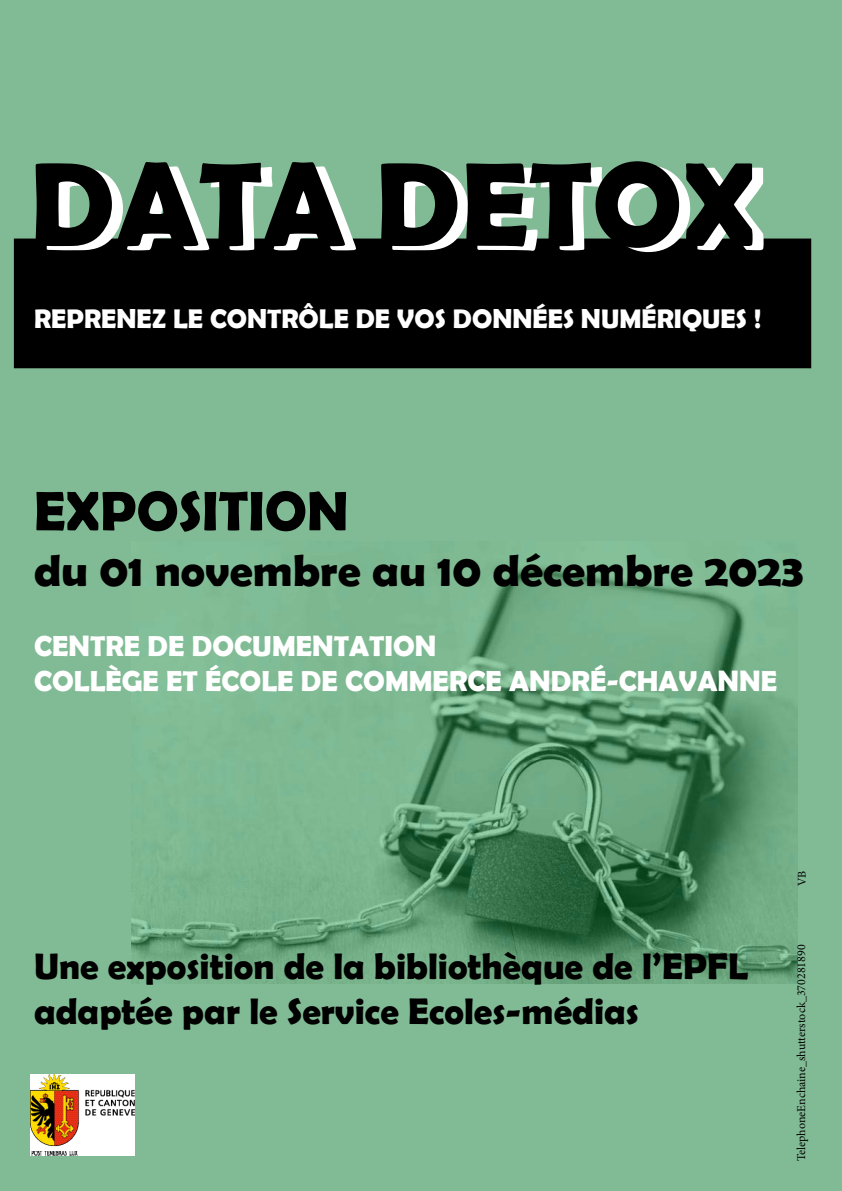
<style>
.page{position:relative;width:842px;height:1191px;background:#81bb95}
.page>*{position:absolute;margin:0;border:0;box-sizing:border-box;transform-origin:0 0}
.t1{font:700 120px "Berlin Sans FB Demi";color:#fff}
.t2{font:700 56px "Berlin Sans FB Demi";color:#000}
.t3{font:700 44.6px "Berlin Sans FB Demi";color:#000}
.t4{font:700 37px/44.4px "Berlin Sans FB Demi";color:#000}
.t5{font:700 29px/34.8px "Berlin Sans FB Demi";color:#fff}
.t6{font:700 27px "Berlin Sans FB Demi";color:#fff}
.t7{font:12px "Minion Pro";letter-spacing:-.005em;color:#000}
</style>
<div class="page">
<div style="left:14px;top:239px;width:797px;height:129px;background:#000"></div>
<div style="left:14px;top:238px;width:797px;height:130px;border:1px solid #000"></div>
<img style="left:131px;top:563px;width:666px;height:420px">
<img style="left:30px;top:1074px;width:105px;height:81px">
<h1 class="t1" style="left:41px;top:139px;width:728px">DATA DETOX</h1>
<p class="t6" style="left:34px;top:303px;width:729px">REPRENEZ LE CONTRÔLE DE VOS DONNÉES NUMÉRIQUES !</p>
<h2 class="t2" style="left:34px;top:478px;width:316px">EXPOSITION</h2>
<p class="t3" style="left:34px;top:544px;width:771px">du 01 novembre au 10 décembre 2023</p>
<p class="t5" style="left:34px;top:628px;width:745px">CENTRE DE DOCUMENTATION<br>COLLÈGE ET ÉCOLE DE COMMERCE ANDRÉ-CHAVANNE</p>
<p class="t7" style="left:794px;top:886px;width:17px;rotate:-90deg">VB</p>
<p class="t4" style="left:34px;top:943px;width:716px">Une exposition de la bibliothèque de l’EPFL adaptée par le Service Ecoles-médias</p>
<p class="t7" style="left:793px;top:1161px;width:218px;rotate:-90deg">TelephoneEnchaine_shutterstock_370281890</p>
</div>
